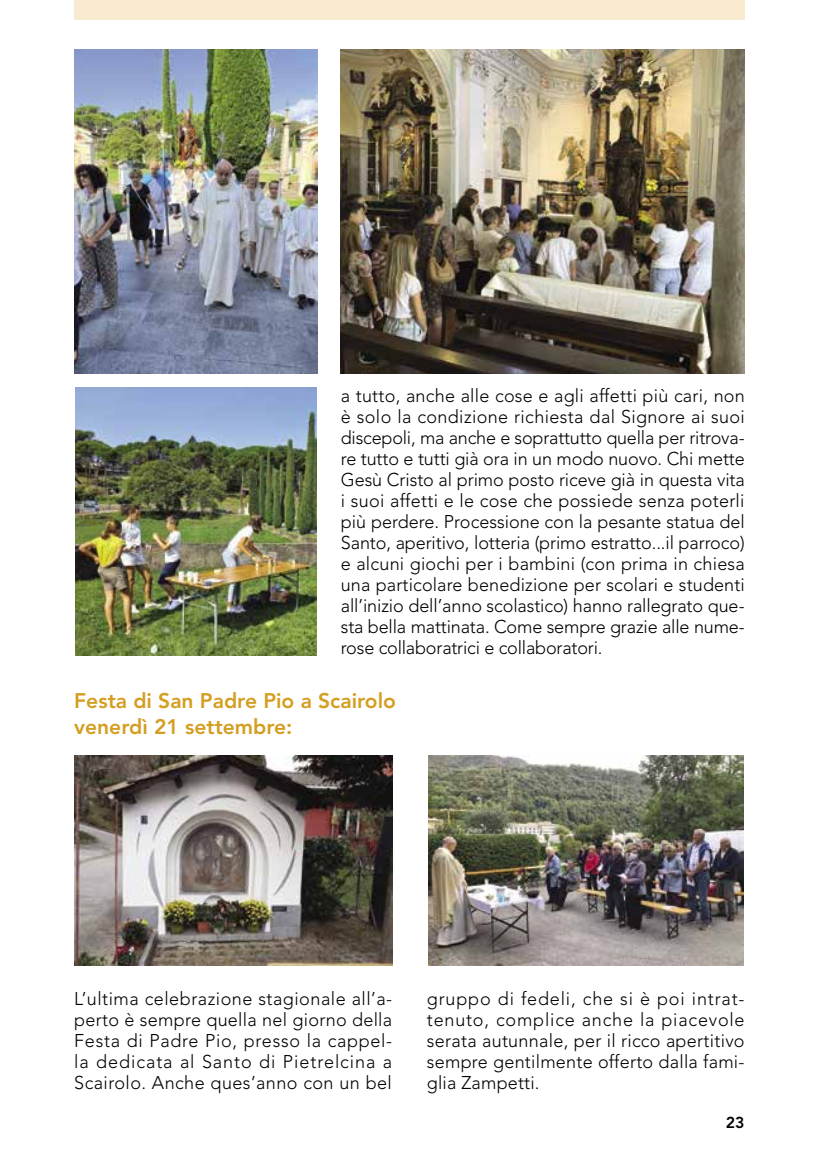
<style>
.page{position:relative;width:819px;height:1166px;background:#fff}
.page>*{position:absolute;margin:0;border:0;box-sizing:border-box;transform-origin:0 0}
.t1{font:800 21px/25.9px "Avenir";color:#d49e21}
.t2{font:300 18.38px/21px "Avenir";letter-spacing:.015em;color:#000;text-align:justify}
.t3{font:800 15.75px "Avenir";color:#000}
</style>
<div class="page">
<div style="left:74px;top:0;width:670px;height:20px;background:#f7eacf"></div>
<img style="left:74px;top:50px;width:243px;height:323px">
<img style="left:341px;top:50px;width:403px;height:323px">
<img style="left:76px;top:388px;width:240px;height:267px">
<img style="left:428px;top:755px;width:315px;height:210px">
<img style="left:74px;top:755px;width:318px;height:210px">
<p class="t2" style="left:341px;top:385px;width:405px">a tutto, anche alle cose e agli affetti più cari, non è solo la condizione richiesta dal Signore ai suoi discepoli, ma anche e soprattutto quella per ritrova&shy;re tutto e tutti già ora in un modo nuovo. Chi mette Gesù Cristo al primo posto riceve già in questa vita i suoi affetti e le cose che possiede senza poterli più perdere. Processione con la pesante statua del Santo, aperitivo, lotteria (primo estratto...il parroco) e alcuni giochi per i bambini (con prima in chiesa una particolare benedizione per scolari e studenti all’inizio dell’anno scolastico) hanno rallegrato que&shy;sta bella mattinata. Come sempre grazie alle nume&shy;rose collaboratrici e collaboratori.</p>
<p class="t1" style="left:74px;top:688px;width:323px">Festa di San Padre Pio a Scairolo venerdì 21 settembre:</p>
<p class="t2" style="left:74px;top:988px;width:319px">L’ultima celebrazione stagionale all’a&shy;perto è sempre quella nel giorno della Festa di Padre Pio, presso la cappel&shy;la dedicata al Santo di Pietrelcina a Scairolo. Anche ques’anno con un bel</p>
<p class="t2" style="left:427px;top:988px;width:319px">gruppo di fedeli, che si è poi intrat&shy;tenuto, complice anche la piacevole serata autunnale, per il ricco apertitivo sempre gentilmente offerto dalla fami&shy;glia Zampetti.</p>
<p class="t3" style="left:725px;top:1113px;width:20px">23</p>
</div>
